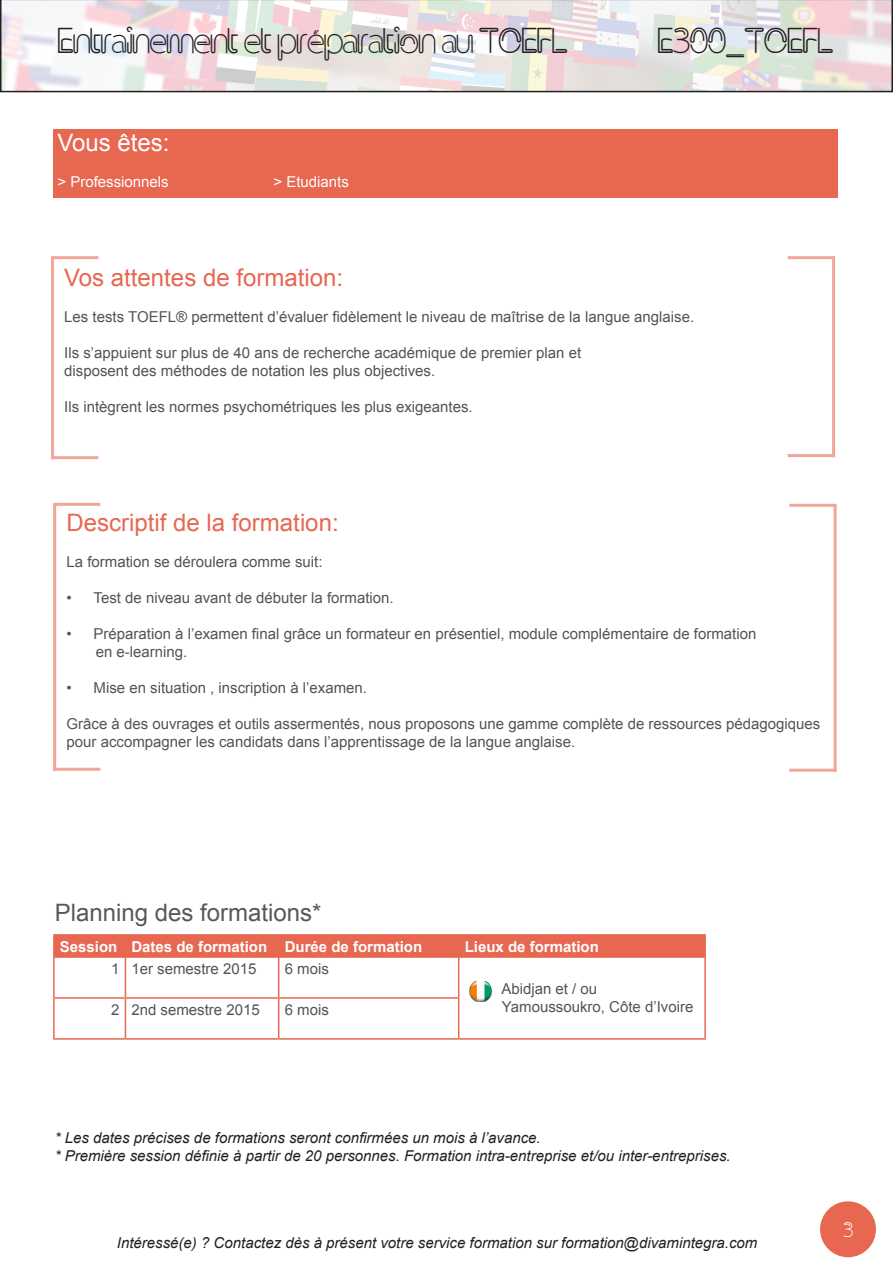
<style>
.page{position:relative;width:893px;height:1263px;background:#fff}
.page>*{position:absolute;margin:0;border:0;box-sizing:border-box;transform-origin:0 0}
.t1{font:36px "Clip";letter-spacing:-.08em;color:#231f20}
.t2{font:24px "Arial";color:#e76751}
.t3{font:24px "Arial";color:#58585a}
.t4{font:24px "Arial";color:#fff}
.t5{font:21px "Clip";color:#fff}
.t6{font:15px/18px "Arial";color:#515457}
.t7{font:italic 15px "Arial";color:#231f20}
.t8{font:700 15px "Arial";color:#fff}
.t9{font:15px "Arial";color:#fff}
</style>
<div class="page">
<svg style="left:0;top:0;width:893px;height:92px"></svg>
<hr style="left:789px;top:769px;width:48px;height:3px;background:#f2a599">
<hr style="left:834px;top:507px;width:3px;height:265px;background:#f2a599">
<hr style="left:789px;top:504px;width:48px;height:3px;background:#f2a599">
<hr style="left:53px;top:768px;width:47px;height:3px;background:#f2a599">
<hr style="left:53px;top:506px;width:3px;height:265px;background:#f2a599">
<hr style="left:53px;top:503px;width:47px;height:3px;background:#f2a599">
<hr style="left:788px;top:454px;width:47px;height:3px;background:#f2a599">
<hr style="left:832px;top:258px;width:3px;height:199px;background:#f2a599">
<hr style="left:788px;top:256px;width:47px;height:3px;background:#f2a599">
<hr style="left:51px;top:456px;width:47px;height:3px;background:#f2a599">
<hr style="left:51px;top:258px;width:3px;height:201px;background:#f2a599">
<hr style="left:51px;top:256px;width:47px;height:3px;background:#f2a599">
<img style="left:469px;top:981px;width:23px;height:20px">
<div style="left:820px;top:1201px;width:56px;height:56px;background:#e76751;border-radius:50%"></div>
<div style="left:55px;top:936px;width:649px;height:22px;background:#e76751"></div>
<hr style="left:704px;top:936px;width:2px;height:22px;background:#e76751">
<hr style="left:125px;top:958px;width:1px;height:39px;background:#e76751">
<hr style="left:278px;top:958px;width:1px;height:39px;background:#e76751">
<hr style="left:458px;top:958px;width:1px;height:39px;background:#e76751">
<hr style="left:704px;top:958px;width:2px;height:40px;background:#e76751">
<hr style="left:53px;top:997px;width:72px;height:2px;background:#e76751">
<hr style="left:125px;top:997px;width:154px;height:2px;background:#e76751">
<hr style="left:125px;top:999px;width:1px;height:39px;background:#e76751">
<hr style="left:279px;top:997px;width:180px;height:2px;background:#e76751">
<hr style="left:278px;top:999px;width:1px;height:39px;background:#e76751">
<hr style="left:458px;top:999px;width:1px;height:39px;background:#e76751">
<hr style="left:704px;top:998px;width:2px;height:40px;background:#e76751">
<hr style="left:53px;top:1038px;width:72px;height:2px;background:#e76751">
<hr style="left:125px;top:1038px;width:154px;height:2px;background:#e76751">
<hr style="left:279px;top:1038px;width:180px;height:2px;background:#e76751">
<hr style="left:459px;top:1038px;width:247px;height:2px;background:#e76751">
<hr style="left:53px;top:958px;width:2px;height:39px;background:#e76751">
<hr style="left:53px;top:999px;width:2px;height:39px;background:#e76751">
<hr style="left:53px;top:934px;width:72px;height:2px;background:#e76751">
<hr style="left:53px;top:936px;width:2px;height:22px;background:#e76751">
<hr style="left:125px;top:934px;width:154px;height:2px;background:#e76751">
<hr style="left:279px;top:934px;width:180px;height:2px;background:#e76751">
<hr style="left:459px;top:934px;width:247px;height:2px;background:#e76751">
<div style="left:53px;top:130px;width:785px;height:68px;background:#e76751"></div>
<p class="t1" style="left:56px;top:23px;width:514px">Entrainement et préparation au TOEFL</p>
<p class="t1" style="left:656px;top:23px;width:180px">E300_TOEFL</p>
<p class="t4" style="left:57px;top:126px;width:114px">Vous êtes:</p>
<p class="t9" style="left:57px;top:172px;width:113px">&gt; Professionnels</p>
<p class="t9" style="left:273px;top:172px;width:77px">&gt; Etudiants</p>
<p class="t2" style="left:64px;top:261px;width:280px">Vos attentes de formation:</p>
<p class="t6" style="left:64px;top:307px;width:631px">Les tests TOEFL® permettent d’évaluer fidèlement le niveau de maîtrise de la langue anglaise.</p>
<p class="t6" style="left:64px;top:343px;width:518px">Ils s’appuient sur plus de 40 ans de recherche académique de premier plan et</p>
<p class="t6" style="left:64px;top:361px;width:373px">disposent des méthodes de notation les plus objectives.</p>
<p class="t6" style="left:64px;top:397px;width:410px">Ils intègrent les normes psychométriques les plus exigeantes.</p>
<p class="t2" style="left:67px;top:506px;width:274px">Descriptif de la formation:</p>
<p class="t6" style="left:67px;top:553px;width:257px">La formation se déroulera comme suit:</p>
<p class="t6" style="left:67px;top:589px;width:329px">• Test de niveau avant de débuter la formation.</p>
<p class="t6" style="left:67px;top:625px;width:691px">• Préparation à l’examen final grâce un formateur en présentiel, module complémentaire de formation</p>
<p class="t6" style="left:96px;top:643px;width:93px">en e-learning.</p>
<p class="t6" style="left:67px;top:679px;width:302px">• Mise en situation , inscription à l’examen.</p>
<p class="t6" style="left:67px;top:715px;width:755px">Grâce à des ouvrages et outils assermentés, nous proposons une gamme complète de ressources pédagogiques pour accompagner les candidats dans l’apprentissage de la langue anglaise.</p>
<h2 class="t3" style="left:55px;top:896px;width:268px">Planning des formations*</h2>
<p class="t8" style="left:60px;top:936px;width:59px">Session</p>
<p class="t8" style="left:131px;top:936px;width:137px">Dates de formation</p>
<p class="t8" style="left:285px;top:936px;width:139px">Durée de formation</p>
<p class="t8" style="left:465px;top:936px;width:136px">Lieux de formation</p>
<p class="t6" style="left:111px;top:959px;width:10px">1</p>
<p class="t6" style="left:131px;top:959px;width:127px">1er semestre 2015</p>
<p class="t6" style="left:285px;top:959px;width:46px">6 mois</p>
<p class="t6" style="left:501px;top:980px;width:97px">Abidjan et / ou</p>
<p class="t6" style="left:111px;top:1000px;width:10px">2</p>
<p class="t6" style="left:131px;top:1000px;width:130px">2nd semestre 2015</p>
<p class="t6" style="left:285px;top:1000px;width:46px">6 mois</p>
<p class="t6" style="left:502px;top:998px;width:193px">Yamoussoukro, Côte d’Ivoire</p>
<p class="t7" style="left:55px;top:1128px;width:488px">* Les dates précises de formations seront confirmées un mois à l’avance.</p>
<p class="t7" style="left:55px;top:1146px;width:677px">* Première session définie à partir de 20 personnes. Formation intra-entreprise et/ou inter-entreprises.</p>
<p class="t7" style="left:117px;top:1233px;width:642px">Intéressé(e) ? Contactez dès à présent votre service formation sur formation@divamintegra.com</p>
<p class="t5" style="left:842px;top:1219px;width:13px">3</p>
</div>
